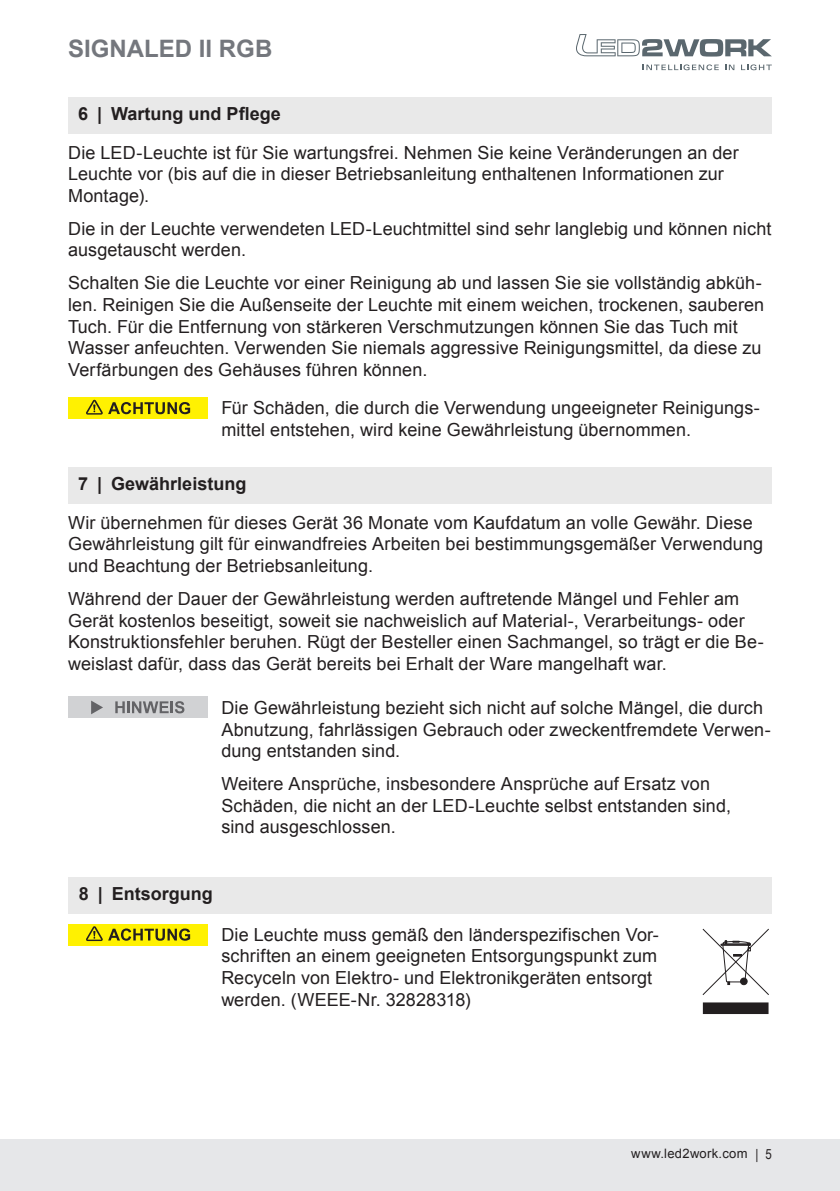
<style>
.page{position:relative;width:840px;height:1191px;background:#fff}
.page>*{position:absolute;margin:0;border:0;box-sizing:border-box;transform-origin:0 0}
.t1{font:700 24px "Arial";color:#74777d}
.t2{font:18px/21.6px "Arial";letter-spacing:.005em;color:#231f20}
.t3{font:700 18px "Arial";color:#231f20}
.t4{font:14px "Arial Narrow";color:#231f20}
.t5{font:13px "Arial";letter-spacing:.02em;color:#231f20}
</style>
<div class="page">
<div style="left:0;top:1140px;width:839px;height:51px;background:#e6e7e9"></div>
<svg style="left:576px;top:34px;width:195px;height:23px"></svg>
<svg style="left:642px;top:64px;width:76px;height:6px"></svg>
<svg style="left:725px;top:65px;width:9px;height:5px"></svg>
<svg style="left:741px;top:64px;width:30px;height:6px"></svg>
<div style="left:68px;top:467px;width:703px;height:37px;background:#e9e9e9"></div>
<div style="left:68px;top:97px;width:703px;height:37px;background:#e9e9e9"></div>
<div style="left:68px;top:696px;width:139px;height:22px;background:#d1d2d4"></div>
<svg style="left:115px;top:701px;width:69px;height:12px"></svg>
<svg style="left:91px;top:700px;width:12px;height:14px"></svg>
<div style="left:68px;top:397px;width:139px;height:22px;background:#fff101"></div>
<svg style="left:86px;top:400px;width:104px;height:14px"></svg>
<div style="left:68px;top:877px;width:703px;height:36px;background:#e9e9e9"></div>
<div style="left:703px;top:1003px;width:64px;height:10px;background:#231f20"></div>
<svg style="left:702px;top:928px;width:67px;height:67px"></svg>
<div style="left:68px;top:924px;width:139px;height:21px;background:#fff101"></div>
<svg style="left:86px;top:926px;width:104px;height:15px"></svg>
<h1 class="t1" style="left:68px;top:33px;width:206px">SIGNALED II RGB</h1>
<p class="t3" style="left:78px;top:102px;width:204px">6 | Wartung und Pflege</p>
<p class="t2" style="left:68px;top:142px;width:671px">Die LED-Leuchte ist für Sie wartungsfrei. Nehmen Sie keine Veränderungen an der<br>Leuchte vor (bis auf die in dieser Betriebsanleitung enthaltenen Informationen zur<br>Montage).</p>
<p class="t2" style="left:68px;top:218px;width:704px">Die in der Leuchte verwendeten LED-Leuchtmittel sind sehr langlebig und können nicht ausgetauscht werden.</p>
<p class="t2" style="left:68px;top:272px;width:697px">Schalten Sie die Leuchte vor einer Reinigung ab und lassen Sie sie vollständig abküh&shy;len. Reinigen Sie die Außenseite der Leuchte mit einem weichen, trockenen, sauberen Tuch. Für die Entfernung von stärkeren Verschmutzungen können Sie das Tuch mit Wasser anfeuchten. Verwenden Sie niemals aggressive Reinigungsmittel, da diese zu Verfärbungen des Gehäuses führen können.</p>
<p class="t2" style="left:221px;top:397px;width:539px">Für Schäden, die durch die Verwendung ungeeigneter Reinigungs&shy;mittel entstehen, wird keine Gewährleistung übernommen.</p>
<p class="t3" style="left:78px;top:472px;width:170px">7 | Gewährleistung</p>
<p class="t2" style="left:68px;top:512px;width:696px">Wir übernehmen für dieses Gerät 36 Monate vom Kaufdatum an volle Gewähr. Diese<br>Gewährleistung gilt für einwandfreies Arbeiten bei bestimmungsgemäßer Verwendung und Beachtung der Betriebsanleitung.</p>
<p class="t2" style="left:68px;top:588px;width:696px">Während der Dauer der Gewährleistung werden auftretende Mängel und Fehler am Gerät kostenlos beseitigt, soweit sie nachweislich auf Material-, Verarbeitungs- oder Konstruktionsfehler beruhen. Rügt der Besteller einen Sachmangel, so trägt er die Be&shy;weislast dafür, dass das Gerät bereits bei Erhalt der Ware mangelhaft war.</p>
<p class="t2" style="left:221px;top:697px;width:550px">Die Gewährleistung bezieht sich nicht auf solche Mängel, die durch<br>Abnutzung, fahrlässigen Gebrauch oder zweckentfremdete Verwen&shy;dung entstanden sind.</p>
<p class="t2" style="left:221px;top:773px;width:511px">Weitere Ansprüche, insbesondere Ansprüche auf Ersatz von<br>Schäden, die nicht an der LED-Leuchte selbst entstanden sind, sind ausgeschlossen.</p>
<p class="t3" style="left:79px;top:881px;width:136px">8 | Entsorgung</p>
<p class="t2" style="left:221px;top:924px;width:438px">Die Leuchte muss gemäß den länderspezifischen Vor&shy;schriften an einem geeigneten Entsorgungspunkt zum Recyceln von Elektro- und Elektronikgeräten entsorgt werden. (WEEE-Nr. 32828318)</p>
<p class="t5" style="left:631px;top:1145px;width:118px">www.led2work.com</p>
<p class="t4" style="left:755px;top:1143px;width:18px">| 5</p>
</div>
